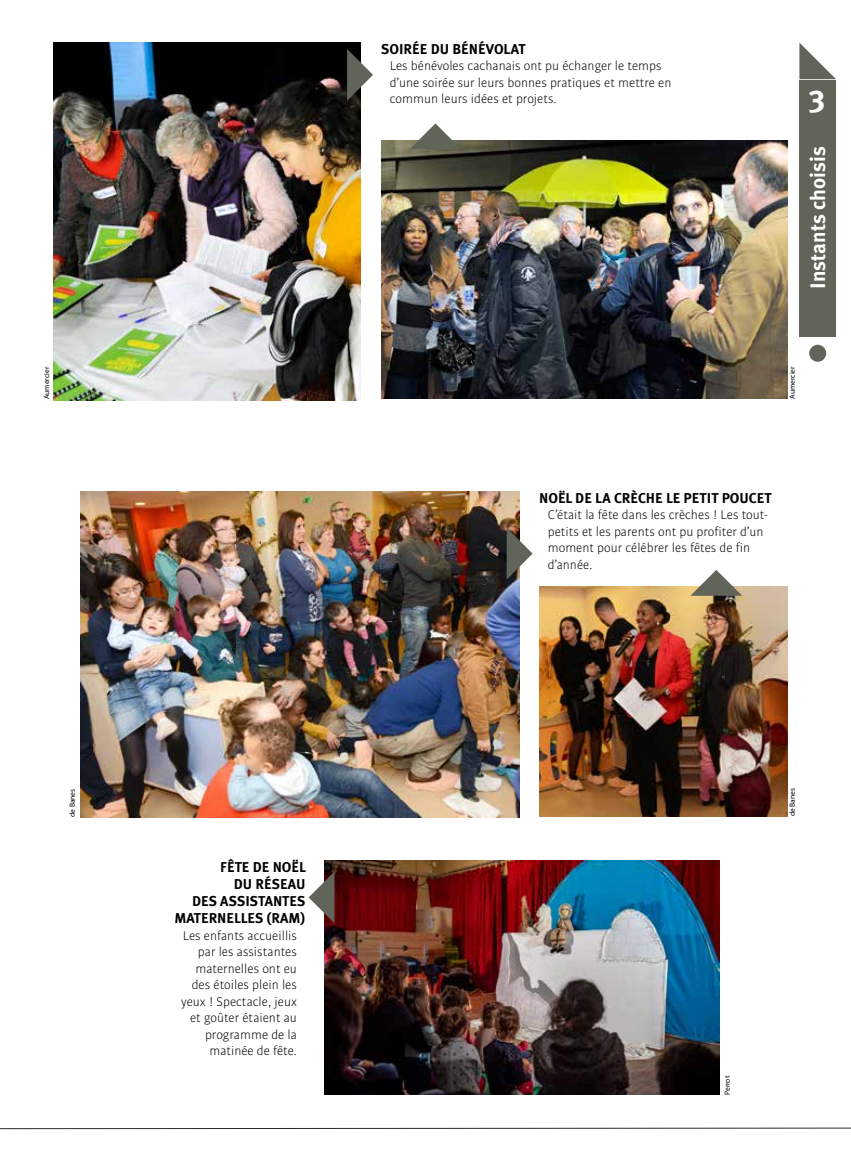
<style>
.page{position:relative;width:851px;height:1149px;background:#fff}
.page>*{position:absolute;margin:0;border:0;box-sizing:border-box;transform-origin:0 0}
.t1{font:700 31.5px "Meta Plus";color:#fff}
.t2{font:700 21px "Meta Plus";color:#fff}
.t3{font:700 14.25px/17.1px "Meta Plus";color:#000;text-align:right}
.t4{font:300 13.5px/16.5px "Bulo";color:#000}
.t5{font:7.5px "Myriad Pro";color:#000}
</style>
<div class="page">
<svg style="left:0;top:1127px;width:850px;height:2px"></svg>
<svg style="left:799px;top:43px;width:36px;height:36px"></svg>
<div style="left:799px;top:81px;width:37px;height:256px;background:#616458"></div>
<div style="left:809px;top:344px;width:17px;height:17px;background:#616458;border-radius:50%"></div>
<img style="left:325px;top:860px;width:394px;height:234px">
<svg style="left:308px;top:871px;width:26px;height:52px"></svg>
<img style="left:81px;top:491px;width:438px;height:325px">
<svg style="left:506px;top:527px;width:26px;height:52px"></svg>
<img style="left:539px;top:586px;width:248px;height:230px">
<svg style="left:690px;top:570px;width:52px;height:25px"></svg>
<img style="left:381px;top:141px;width:406px;height:258px">
<svg style="left:409px;top:123px;width:52px;height:26px"></svg>
<img style="left:53px;top:43px;width:307px;height:357px">
<svg style="left:347px;top:49px;width:26px;height:52px"></svg>
<p class="t3" style="left:381px;top:40px;width:146px">SOIRÉE DU BÉNÉVOLAT</p>
<p class="t4" style="left:390px;top:57px;width:283px">Les bénévoles cachanais ont pu échanger le temps d’une soirée sur leurs bonnes pratiques et mettre en commun leurs idées et projets.</p>
<h1 class="t1" style="left:809px;top:78px;width:18px">3</h1>
<h2 class="t2" style="left:805px;top:288px;width:144px;rotate:-90deg">Instants choisis</h2>
<p class="t5" style="left:42px;top:399px;width:34px;rotate:-90deg">Aumercier</p>
<p class="t5" style="left:787px;top:399px;width:34px;rotate:-90deg">Aumercier</p>
<p class="t3" style="left:539px;top:489px;width:234px">NOËL DE LA CRÈCHE LE PETIT POUCET</p>
<p class="t4" style="left:547px;top:506px;width:221px">C’était la fête dans les crèches ! Les tout&shy;petits et les parents ont pu profiter d’un moment pour célébrer les fêtes de fin d’année.</p>
<p class="t5" style="left:68px;top:816px;width:30px;rotate:-90deg">de Banes</p>
<p class="t5" style="left:787px;top:815px;width:30px;rotate:-90deg">de Banes</p>
<p class="t3" style="left:174px;top:858px;width:133px">FÊTE DE NOËL<br>DU RÉSEAU<br>DES ASSISTANTES<br>MATERNELLES (RAM)</p>
<p class="t4" style="left:181px;top:926px;width:117px;text-align:right">Les enfants accueillis par les assistantes maternelles ont eu des étoiles plein les yeux ! Spectacle, jeux et goûter étaient au programme de la matinée de fête.</p>
<p class="t5" style="left:722px;top:1094px;width:21px;rotate:-90deg">Perrot</p>
</div>
